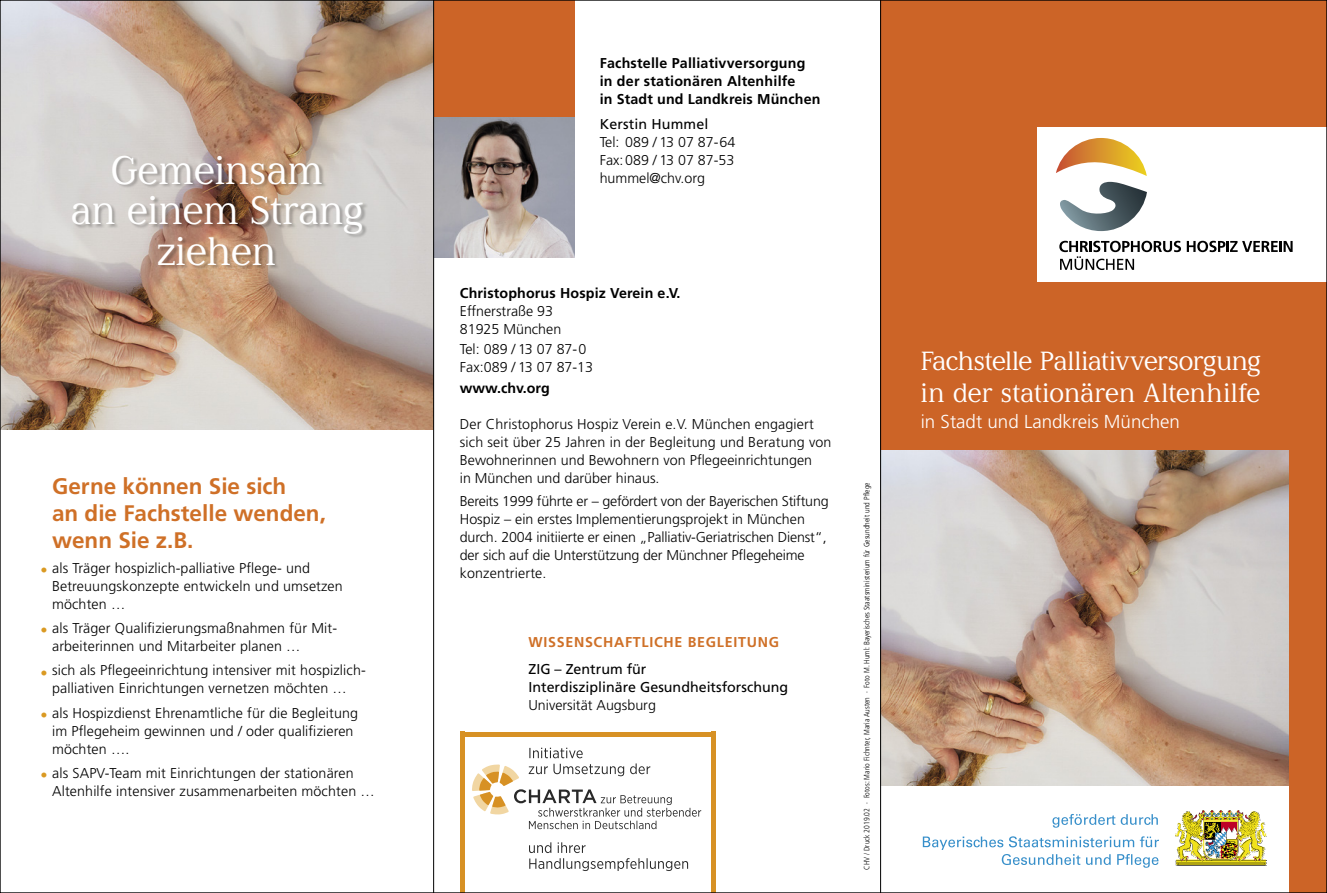
<style>
.page{position:relative;width:1327px;height:893px;background:#fff}
.page>*{position:absolute;margin:0;border:0;box-sizing:border-box;transform-origin:0 0}
.t1{font:40.5px/40.5px "Liebling";color:#fff;text-align:center}
.t2{font:27px/31.5px "Liebling";letter-spacing:-.005em;color:#fff}
.t3{font:700 22.5px/27px "Frutiger";color:#cf7027}
.t4{font:300 18.75px "Frutiger";color:#fff}
.t5{font:300 14.25px/18px "Frutiger";letter-spacing:.01em;color:#000}
.t6{font:300 14.25px/18px "Frutiger";letter-spacing:-.01em;color:#000}
.t7{font:700 14.25px/18px "Frutiger";letter-spacing:.01em;color:#000}
.t8{font:14.25px/18px "Frutiger";color:#000}
.t9{font:700 14.25px "Frutiger";letter-spacing:.05em;color:#cf7027}
.t10{font:300 14.25px "Frutiger";color:#da9a23}
.t11{font:300 condensed 7.8px "Frutiger";letter-spacing:.005em;color:#000}
</style>
<div class="page">
<div style="left:880px;top:0;width:447px;height:893px;background:#cc6427"></div>
<img style="left:881px;top:451px;width:407px;height:336px">
<img style="left:2px;top:2px;width:431px;height:427px">
<div style="left:880px;top:787px;width:408px;height:106px;background:#fff"></div>
<div style="left:1037px;top:128px;width:290px;height:154px;background:#fff"></div>
<svg style="left:1056px;top:138px;width:90px;height:38px"></svg>
<svg style="left:1060px;top:182px;width:87px;height:49px"></svg>
<svg style="left:1059px;top:241px;width:233px;height:29px"></svg>
<div style="left:434px;top:0;width:140px;height:123px;background:#cc6427"></div>
<img style="left:434px;top:118px;width:140px;height:140px">
<img style="left:1175px;top:810px;width:91px;height:55px">
<svg style="left:923px;top:836px;width:236px;height:32px"></svg>
<svg style="left:1052px;top:814px;width:106px;height:14px"></svg>
<svg style="left:472px;top:748px;width:229px;height:81px"></svg>
<svg style="left:529px;top:842px;width:159px;height:29px"></svg>
<hr style="left:460px;top:732px;width:4px;height:161px;background:#d79124">
<hr style="left:460px;top:732px;width:256px;height:4px;background:#d79124">
<div style="left:711px;top:732px;width:5px;height:161px;background:#d79124"></div>
<div style="left:73px;top:156px;width:295px;height:114px;background:#000;opacity:.25"></div>
<hr style="left:880px;top:0;width:1px;height:893px;background:#000">
<hr style="left:433px;top:0;width:1px;height:893px;background:#000">
<h1 class="t1" style="left:71px;top:151px;width:294px">Gemeinsam<br>an einem Strang ziehen</h1>
<h3 class="t3" style="left:52px;top:473px;width:275px">Gerne können Sie sich<br>an die Fachstelle wenden, wenn Sie z.B.</h3>
<p class="t5" style="left:52px;top:559px;width:292px">als Träger hospizlich-palliative Pflege- und<br>Betreuungskonzepte entwickeln und umsetzen möchten …</p>
<p class="t5" style="left:52px;top:619px;width:285px">als Träger Qualifizierungsmaßnahmen für Mit&shy;arbeiterinnen und Mitarbeiter planen …</p>
<p class="t5" style="left:52px;top:661px;width:315px">sich als Pflegeeinrichtung intensiver mit hospizlich&shy;palliativen Einrichtungen vernetzen möchten …</p>
<p class="t5" style="left:52px;top:704px;width:307px">als Hospizdienst Ehrenamtliche für die Begleitung im Pflegeheim gewinnen und / oder qualifizieren möchten ….</p>
<p class="t5" style="left:52px;top:764px;width:324px">als SAPV-Team mit Einrichtungen der stationären<br>Altenhilfe intensiver zusammenarbeiten möchten …</p>
<p class="t10" style="left:40px;top:562px;width:9px">•</p>
<p class="t10" style="left:40px;top:622px;width:9px">•</p>
<p class="t10" style="left:40px;top:665px;width:9px">•</p>
<p class="t10" style="left:40px;top:707px;width:9px">•</p>
<p class="t10" style="left:40px;top:767px;width:9px">•</p>
<p class="t7" style="left:600px;top:54px;width:222px">Fachstelle Palliativversorgung in der stationären Altenhilfe<br>in Stadt und Landkreis München</p>
<p class="t8" style="left:600px;top:115px;width:110px">Kerstin Hummel</p>
<p class="t5" style="left:600px;top:133px;width:137px;text-align:justify">Tel: 089 / 13 07 87-64<br>Fax:089 / 13 07 87-53 hummel@chv.org</p>
<p class="t7" style="left:460px;top:284px;width:222px">Christophorus Hospiz Verein e.V.</p>
<p class="t5" style="left:460px;top:302px;width:103px">Effnerstraße 93<br>81925 München</p>
<p class="t5" style="left:460px;top:340px;width:135px">Tel: 089 / 13 07 87-0<br>Fax:089 / 13 07 87-13</p>
<p class="t7" style="left:460px;top:379px;width:92px">www.chv.org</p>
<p class="t5" style="left:460px;top:415px;width:373px">Der Christophorus Hospiz Verein e.V. München engagiert sich seit über 25 Jahren in der Begleitung und Beratung von Bewohnerinnen und Bewohnern von Pflegeeinrichtungen<br>in München und darüber hinaus.</p>
<p class="t6" style="left:460px;top:492px;width:370px">Bereits 1999 führte er – gefördert von der Bayerischen Stiftung Hospiz – ein erstes Implementierungsprojekt in München durch. 2004 initiierte er einen „Palliativ-Geriatrischen Dienst“, der sich auf die Unterstützung der Münchner Pflegeheime konzentrierte.</p>
<p class="t9" style="left:528px;top:634px;width:252px">WISSENSCHAFTLICHE BEGLEITUNG</p>
<p class="t8" style="left:528px;top:660px;width:261px">ZIG – Zentrum für<br>Interdisziplinäre Gesundheitsforschung</p>
<p class="t5" style="left:528px;top:696px;width:129px">Universität Augsburg</p>
<p class="t11" style="left:862px;top:870px;width:389px;rotate:-90deg">CHV / Druck 2019.02 · Fotos: Mario Fichnter, Maria Austen · Foto M. Huml: Bayerisches Staatsministerium für Gesundheit und Pflege</p>
<h2 class="t2" style="left:921px;top:346px;width:341px">Fachstelle Palliativversorgung in der stationären Altenhilfe</h2>
<h3 class="t4" style="left:921px;top:410px;width:261px">in Stadt und Landkreis München</h3>
</div>
